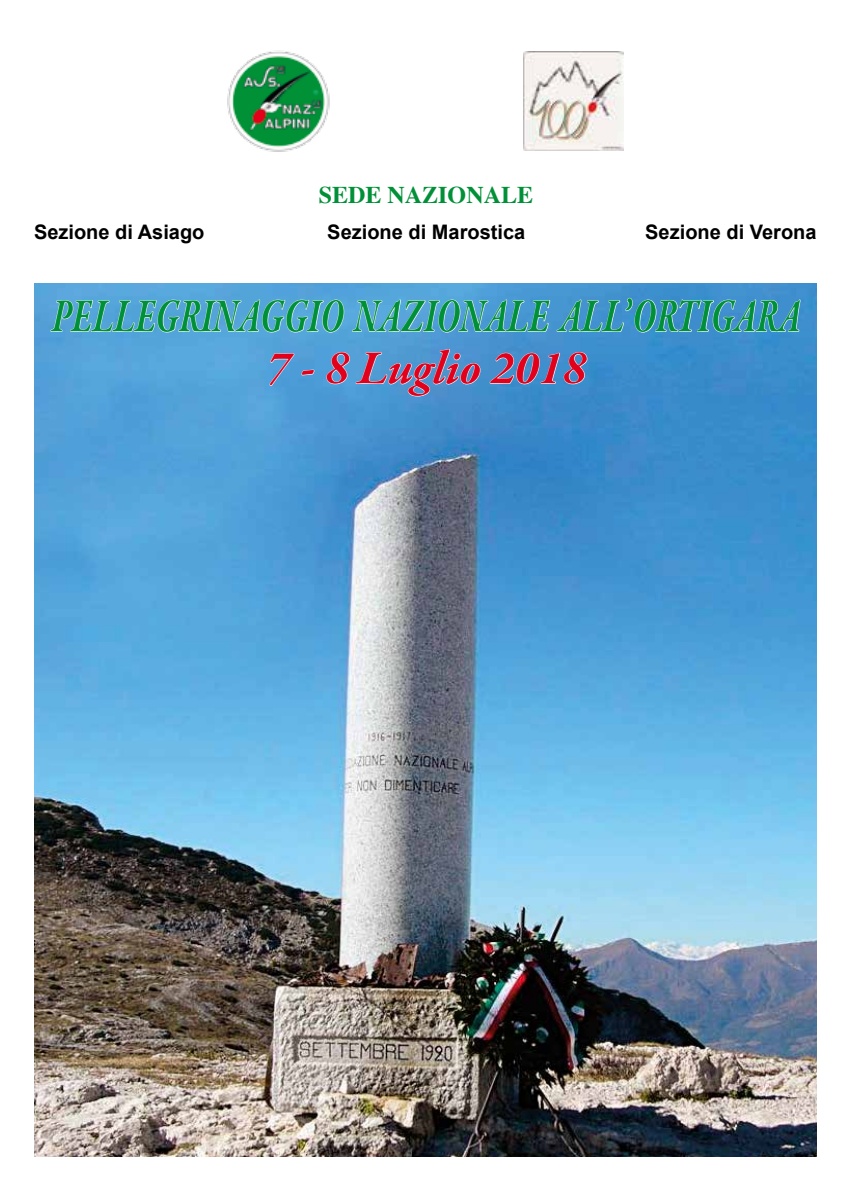
<style>
.page{position:relative;width:851px;height:1191px;background:#fff}
.page>*{position:absolute;margin:0;border:0;box-sizing:border-box;transform-origin:0 0}
.t1{font:italic 700 48px "Garamond Premr Pro";color:#009037;scale:.7 1}
.t2{font:italic 700 48px "Garamond Premr Pro";color:#e2001a}
.t3{font:700 24px "Times";color:#009037}
.t4{font:700 20px "Arial";color:#000}
</style>
<div class="page">
<img style="left:34px;top:283px;width:782px;height:874px">
<img style="left:227px;top:50px;width:103px;height:102px">
<img style="left:524px;top:51px;width:99px;height:100px">
<svg style="left:50px;top:297px;width:294px;height:37px;background:#73b4e0"></svg>
<svg style="left:351px;top:297px;width:199px;height:37px;background:#70b0de"></svg>
<svg style="left:556px;top:297px;width:244px;height:37px;background:#60a2d6"></svg>
<svg style="left:269px;top:353px;width:26px;height:33px"></svg>
<svg style="left:301px;top:369px;width:14px;height:7px"></svg>
<svg style="left:326px;top:348px;width:155px;height:49px;background:#62a4d7"></svg>
<svg style="left:489px;top:351px;width:99px;height:34px;background:#5ea0d4"></svg>
<p class="t3" style="left:319px;top:172px;width:216px">SEDE NAZIONALE</p>
<p class="t4" style="left:34px;top:219px;width:172px">Sezione di Asiago</p>
<p class="t4" style="left:327px;top:219px;width:199px">Sezione di Marostica</p>
<p class="t4" style="left:645px;top:219px;width:173px">Sezione di Verona</p>
<h1 class="t1" style="left:52px;top:287px;width:1071px">PELLEGRINAGGIO NAZIONALE ALL’ORTIGARA</h1>
<h1 class="t2" style="left:266px;top:339px;width:321px">7 - 8 Luglio 2018</h1>
</div>
